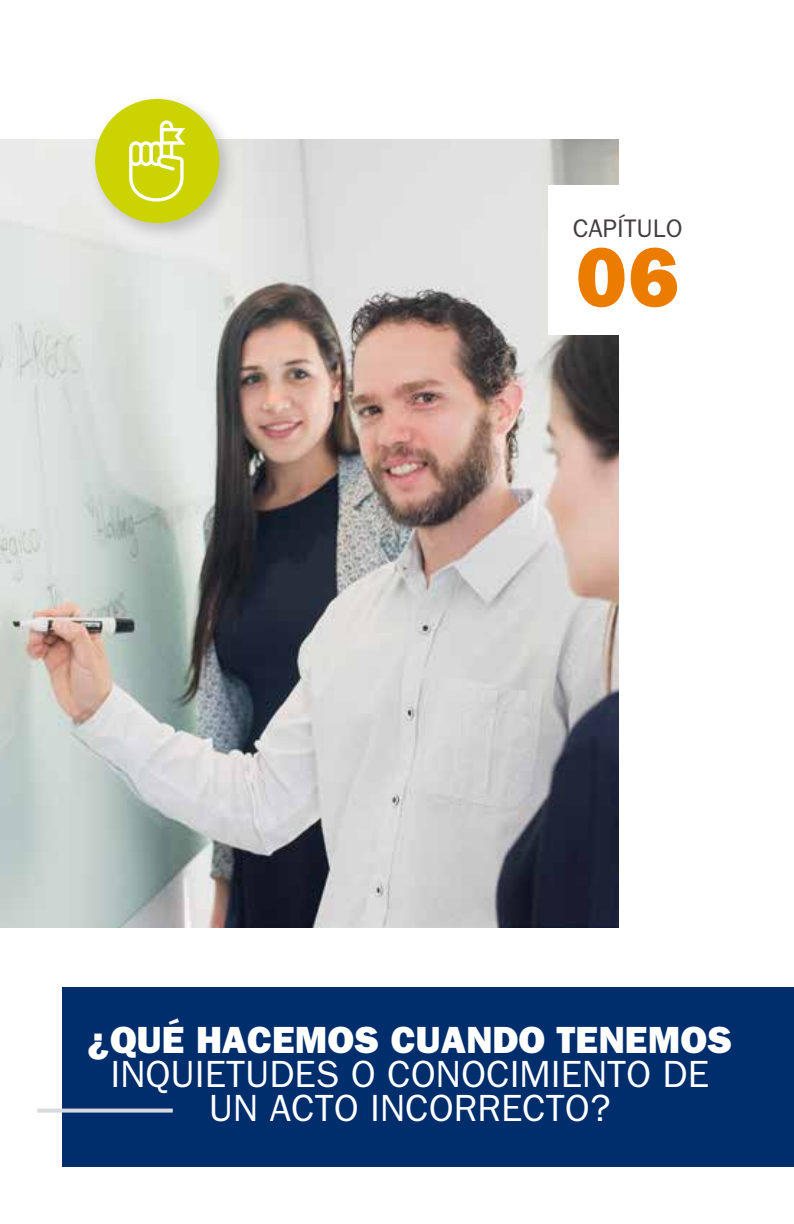
<style>
.page{position:relative;width:794px;height:1224px;background:#fff}
.page>*{position:absolute;margin:0;border:0;box-sizing:border-box;transform-origin:0 0}
.t1{font:84.6px "ITC Franklin Gothic Std Hvy";color:#ec7c00}
.t2{font:38px/33.8px "ITC Franklin Gothic Std";color:#fff;text-align:center}
.t3{font:38px "ITC Franklin Gothic Std Hvy";color:#fff}
.t4{font:25.6px "ITC Franklin Gothic Std";color:#433f40}
</style>
<div class="page">
<img style="left:0;top:139px;width:618px;height:788px">
<div style="left:63px;top:987px;width:731px;height:180px;background:#002e6c"></div>
<img style="left:83px;top:98px;width:160px;height:149px">
<div style="left:95px;top:99px;width:124px;height:124px;background:#cbd400;border-radius:50%"></div>
<div style="left:548px;top:185px;width:159px;height:149px;background:#fff"></div>
<svg style="left:37px;top:1109px;width:136px;height:4px"></svg>
<svg style="left:129px;top:120px;width:56px;height:82px"></svg>
<p class="t4" style="left:573px;top:214px;width:111px">CAPÍTULO</p>
<h1 class="t1" style="left:576px;top:228px;width:105px">06</h1>
<p class="t3" style="left:87px;top:1018px;width:646px">¿QUÉ HACEMOS CUANDO TENEMOS</p>
<p class="t2" style="left:110px;top:1057px;width:600px">INQUIETUDES O CONOCIMIENTO DE<br>UN ACTO INCORRECTO?</p>
</div>
